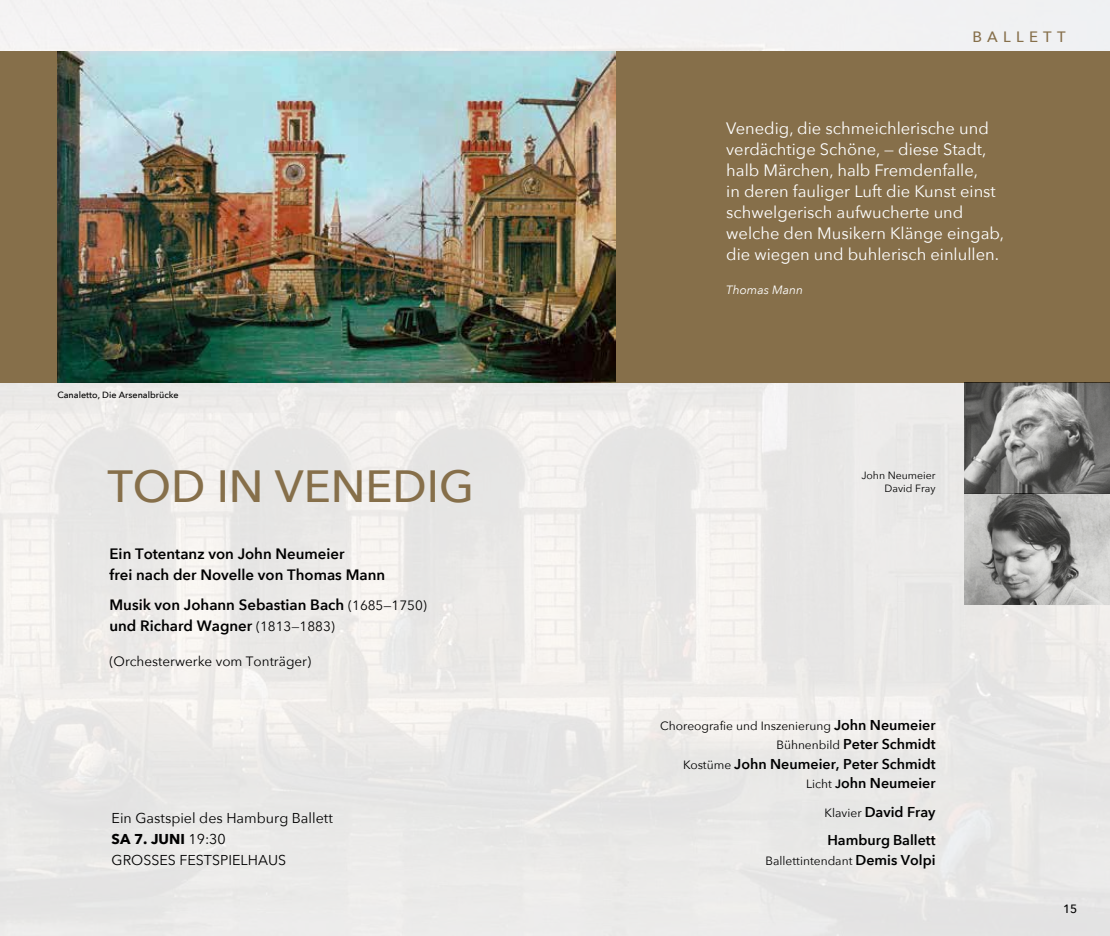
<style>
.page{position:relative;width:1110px;height:936px;background:#fff}
.page>*{position:absolute;margin:0;border:0;box-sizing:border-box;transform-origin:0 0}
.t1{font:500 45px "Avenir Next";color:#866f4a}
.t2{font:16.5px/21px "Avenir Next";color:#fff}
.t3{font:600 15px/21px "Avenir Next";color:#000}
.t4{font:500 15px "Avenir Next";letter-spacing:.35em;color:#866f4a}
.t5{font:600 14.25px/19.5px "Avenir Next";color:#000;text-align:right}
.t6{font:14.25px/21px "Avenir Next";color:#000}
.t7{font:13.5px "Avenir Next";color:#000}
.t8{font:12px "Avenir Next";color:#000}
.t9{font:italic 12px "Avenir Next";color:#fff}
.t10{font:500 12px "Avenir Next";color:#000}
.t11{font:10.5px/13.5px "Avenir Next";color:#000;text-align:right}
.t12{font:500 9px "Avenir Next";color:#000}
.s1{font-weight:400;font-size:13.5px}
.s2{font-weight:700}
.s3{font-weight:600;font-size:14.25px}
.s4{font-weight:400;font-size:12px}
.s5{font-size:12px}
</style>
<div class="page">
<img style="left:0;top:0;width:1110px;height:935px">
<div style="left:0;top:51px;width:1110px;height:332px;background:#866f4a"></div>
<img style="left:964px;top:383px;width:146px;height:221px">
<img style="left:57px;top:51px;width:558px;height:332px">
<p class="t12" style="left:57px;top:387px;width:123px">Canaletto, Die Arsenalbrücke</p>
<h1 class="t1" style="left:107px;top:448px;width:368px">TOD IN VENEDIG</h1>
<p class="t3" style="left:109px;top:543px;width:277px">Ein Totentanz von John Neumeier<br>frei nach der Novelle von Thomas Mann</p>
<p class="t3" style="left:109px;top:594px;width:319px">Musik von Johann Sebastian Bach <span class="s1">(1685—1750) </span>und Richard Wagner <span class="s1">(1813—1883)</span></p>
<p class="t7" style="left:109px;top:649px;width:203px">(Orchesterwerke vom Tonträger)</p>
<p class="t6" style="left:112px;top:806px;width:223px">Ein Gastspiel des Hamburg Ballett<br><span class="s2">SA 7. JUNI</span> 19:30<br>GROSSES FESTSPIELHAUS</p>
<p class="t4" style="left:972px;top:24px;width:95px">BALLETT</p>
<p class="t2" style="left:726px;top:117px;width:279px">Venedig, die schmeichlerische und verdächtige Schöne, — diese Stadt, halb Märchen, halb Fremdenfalle,<br>in deren fauliger Luft die Kunst einst schwelgerisch aufwucherte und welche den Musikern Klänge eingab, die wiegen und buhlerisch einlullen.</p>
<p class="t9" style="left:726px;top:279px;width:78px">Thomas Mann</p>
<p class="t11" style="left:861px;top:467px;width:76px">John Neumeier<br>David Fray</p>
<p class="t8" style="left:660px;top:715px;width:277px">Choreografie und Inszenierung <span class="s3">John Neumeier</span></p>
<p class="t5" style="left:683px;top:734px;width:254px"><span class="s4">Bühnenbild</span> Peter Schmidt<br><span class="s4">Kostüme</span> John Neumeier, Peter Schmidt<br><span class="s4">Licht</span> <span class="s5">J</span>ohn Neumeier</p>
<p class="t5" style="left:824px;top:797px;width:112px;line-height:28.5px;text-align:left"><span class="s4">Klavier</span> David Fray<br>Hamburg Ballett</p>
<p class="t8" style="left:765px;top:850px;width:172px">Ballettintendant <span class="s3">Demis Volpi</span></p>
<p class="t10" style="left:1063px;top:898px;width:16px">15</p>
</div>
